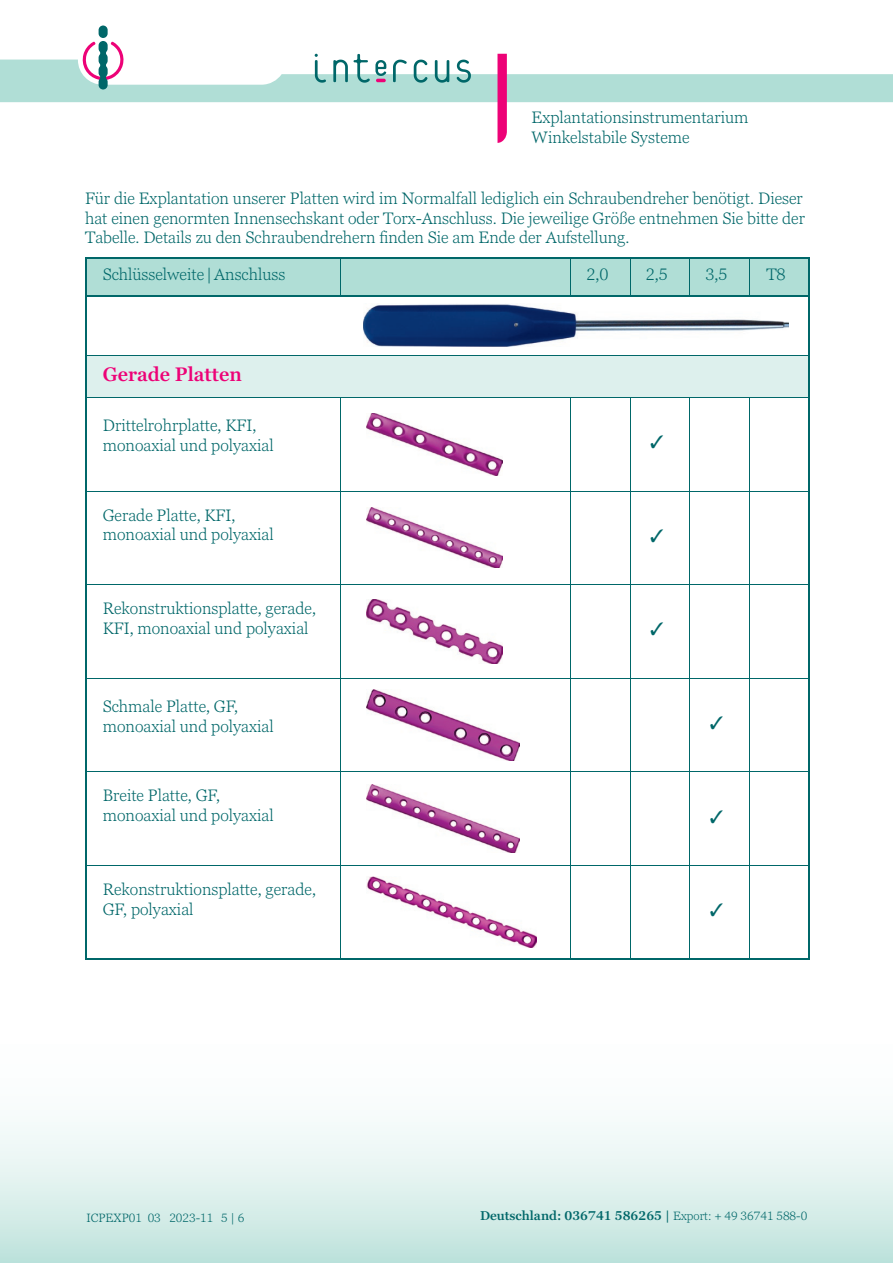
<style>
.page{position:relative;width:893px;height:1263px;background:#fff}
.page>*{position:absolute;margin:0;border:0;box-sizing:border-box;transform-origin:0 0}
.t1{font:600 19.5px "Georgia Pro";color:#ed0277}
.t2{font:300 16.5px/19.8px "Georgia Pro";color:#006769}
.t3{font:600 12.75px "Georgia Pro";color:#006769}
.t4{font:300 12px "Georgia Pro";color:#006769}
.s1{font-weight:300;font-size:12px}
</style>
<div class="page">
<div style="left:0;top:1003px;width:893px;height:260px;background:linear-gradient(to bottom,#fff,#cae8e2)"></div>
<svg style="left:0;top:26px;width:893px;height:117px"></svg>
<div style="left:87px;top:259px;width:721px;height:36px;background:#b0ded6"></div>
<div style="left:87px;top:356px;width:721px;height:41px;background:#ddf0ed"></div>
<hr style="left:85px;top:296px;width:2px;height:59px;background:#006769">
<hr style="left:808px;top:296px;width:1px;height:59px;background:#006769">
<hr style="left:85px;top:355px;width:2px;height:43px;background:#006769">
<hr style="left:808px;top:355px;width:1px;height:43px;background:#006769">
<hr style="left:85px;top:398px;width:2px;height:93px;background:#006769">
<hr style="left:808px;top:398px;width:1px;height:93px;background:#006769">
<hr style="left:85px;top:491px;width:2px;height:94px;background:#006769">
<hr style="left:808px;top:491px;width:1px;height:94px;background:#006769">
<hr style="left:85px;top:585px;width:2px;height:93px;background:#006769">
<hr style="left:808px;top:585px;width:1px;height:93px;background:#006769">
<hr style="left:85px;top:678px;width:2px;height:94px;background:#006769">
<hr style="left:808px;top:678px;width:1px;height:94px;background:#006769">
<hr style="left:85px;top:772px;width:2px;height:93px;background:#006769">
<hr style="left:808px;top:772px;width:1px;height:93px;background:#006769">
<hr style="left:85px;top:865px;width:2px;height:93px;background:#006769">
<hr style="left:808px;top:865px;width:1px;height:93px;background:#006769">
<hr style="left:341px;top:259px;width:1px;height:36px;background:#006769">
<hr style="left:570px;top:259px;width:1px;height:36px;background:#006769">
<hr style="left:630px;top:259px;width:1px;height:36px;background:#006769">
<hr style="left:689px;top:259px;width:1px;height:36px;background:#006769">
<hr style="left:749px;top:259px;width:1px;height:36px;background:#006769">
<hr style="left:87px;top:584px;width:254px;height:1px;background:#006769">
<hr style="left:341px;top:584px;width:230px;height:1px;background:#006769">
<hr style="left:571px;top:584px;width:59px;height:1px;background:#006769">
<hr style="left:630px;top:584px;width:60px;height:1px;background:#006769">
<hr style="left:690px;top:584px;width:59px;height:1px;background:#006769">
<hr style="left:749px;top:584px;width:59px;height:1px;background:#006769">
<hr style="left:87px;top:865px;width:254px;height:1px;background:#006769">
<hr style="left:341px;top:865px;width:230px;height:1px;background:#006769">
<hr style="left:571px;top:865px;width:59px;height:1px;background:#006769">
<hr style="left:630px;top:865px;width:60px;height:1px;background:#006769">
<hr style="left:690px;top:865px;width:59px;height:1px;background:#006769">
<hr style="left:749px;top:865px;width:59px;height:1px;background:#006769">
<hr style="left:341px;top:398px;width:1px;height:93px;background:#006769">
<hr style="left:570px;top:398px;width:1px;height:93px;background:#006769">
<hr style="left:630px;top:398px;width:1px;height:93px;background:#006769">
<hr style="left:689px;top:398px;width:1px;height:93px;background:#006769">
<hr style="left:749px;top:398px;width:1px;height:93px;background:#006769">
<hr style="left:87px;top:491px;width:254px;height:1px;background:#006769">
<hr style="left:341px;top:491px;width:230px;height:1px;background:#006769">
<hr style="left:341px;top:491px;width:1px;height:93px;background:#006769">
<hr style="left:571px;top:491px;width:59px;height:1px;background:#006769">
<hr style="left:570px;top:491px;width:1px;height:93px;background:#006769">
<hr style="left:630px;top:491px;width:60px;height:1px;background:#006769">
<hr style="left:630px;top:491px;width:1px;height:93px;background:#006769">
<hr style="left:690px;top:491px;width:59px;height:1px;background:#006769">
<hr style="left:689px;top:491px;width:1px;height:93px;background:#006769">
<hr style="left:749px;top:491px;width:59px;height:1px;background:#006769">
<hr style="left:749px;top:491px;width:1px;height:93px;background:#006769">
<hr style="left:341px;top:585px;width:1px;height:93px;background:#006769">
<hr style="left:570px;top:585px;width:1px;height:93px;background:#006769">
<hr style="left:630px;top:585px;width:1px;height:93px;background:#006769">
<hr style="left:689px;top:585px;width:1px;height:93px;background:#006769">
<hr style="left:749px;top:585px;width:1px;height:93px;background:#006769">
<hr style="left:341px;top:678px;width:1px;height:94px;background:#006769">
<hr style="left:570px;top:678px;width:1px;height:94px;background:#006769">
<hr style="left:630px;top:678px;width:1px;height:94px;background:#006769">
<hr style="left:689px;top:678px;width:1px;height:94px;background:#006769">
<hr style="left:749px;top:678px;width:1px;height:94px;background:#006769">
<hr style="left:87px;top:772px;width:254px;height:1px;background:#006769">
<hr style="left:341px;top:772px;width:230px;height:1px;background:#006769">
<hr style="left:341px;top:772px;width:1px;height:93px;background:#006769">
<hr style="left:571px;top:772px;width:59px;height:1px;background:#006769">
<hr style="left:570px;top:772px;width:1px;height:93px;background:#006769">
<hr style="left:630px;top:772px;width:60px;height:1px;background:#006769">
<hr style="left:630px;top:772px;width:1px;height:93px;background:#006769">
<hr style="left:690px;top:772px;width:59px;height:1px;background:#006769">
<hr style="left:689px;top:772px;width:1px;height:93px;background:#006769">
<hr style="left:749px;top:772px;width:59px;height:1px;background:#006769">
<hr style="left:749px;top:772px;width:1px;height:93px;background:#006769">
<hr style="left:341px;top:865px;width:1px;height:93px;background:#006769">
<hr style="left:570px;top:865px;width:1px;height:93px;background:#006769">
<hr style="left:630px;top:865px;width:1px;height:93px;background:#006769">
<hr style="left:689px;top:865px;width:1px;height:93px;background:#006769">
<hr style="left:749px;top:865px;width:1px;height:93px;background:#006769">
<hr style="left:85px;top:257px;width:256px;height:2px;background:#006769">
<hr style="left:85px;top:259px;width:2px;height:36px;background:#006769">
<hr style="left:341px;top:257px;width:230px;height:2px;background:#006769">
<hr style="left:571px;top:257px;width:59px;height:2px;background:#006769">
<hr style="left:630px;top:257px;width:60px;height:2px;background:#006769">
<hr style="left:690px;top:257px;width:59px;height:2px;background:#006769">
<hr style="left:749px;top:257px;width:60px;height:2px;background:#006769">
<hr style="left:808px;top:259px;width:1px;height:36px;background:#006769">
<hr style="left:85px;top:295px;width:256px;height:1px;background:#006769">
<hr style="left:341px;top:295px;width:230px;height:1px;background:#006769">
<hr style="left:571px;top:295px;width:59px;height:1px;background:#006769">
<hr style="left:630px;top:295px;width:60px;height:1px;background:#006769">
<hr style="left:690px;top:295px;width:59px;height:1px;background:#006769">
<hr style="left:749px;top:295px;width:60px;height:1px;background:#006769">
<hr style="left:85px;top:958px;width:256px;height:2px;background:#006769">
<hr style="left:341px;top:958px;width:230px;height:2px;background:#006769">
<hr style="left:571px;top:958px;width:59px;height:2px;background:#006769">
<hr style="left:630px;top:958px;width:60px;height:2px;background:#006769">
<hr style="left:690px;top:958px;width:59px;height:2px;background:#006769">
<hr style="left:749px;top:958px;width:60px;height:2px;background:#006769">
<hr style="left:87px;top:355px;width:254px;height:1px;background:#006769">
<hr style="left:341px;top:355px;width:230px;height:1px;background:#006769">
<hr style="left:571px;top:355px;width:59px;height:1px;background:#006769">
<hr style="left:630px;top:355px;width:60px;height:1px;background:#006769">
<hr style="left:690px;top:355px;width:59px;height:1px;background:#006769">
<hr style="left:749px;top:355px;width:59px;height:1px;background:#006769">
<hr style="left:87px;top:678px;width:254px;height:1px;background:#006769">
<hr style="left:341px;top:678px;width:230px;height:1px;background:#006769">
<hr style="left:571px;top:678px;width:59px;height:1px;background:#006769">
<hr style="left:630px;top:678px;width:60px;height:1px;background:#006769">
<hr style="left:690px;top:678px;width:59px;height:1px;background:#006769">
<hr style="left:749px;top:678px;width:59px;height:1px;background:#006769">
<hr style="left:87px;top:397px;width:254px;height:1px;background:#006769">
<hr style="left:341px;top:397px;width:230px;height:1px;background:#006769">
<hr style="left:571px;top:397px;width:59px;height:1px;background:#006769">
<hr style="left:630px;top:397px;width:60px;height:1px;background:#006769">
<hr style="left:690px;top:397px;width:59px;height:1px;background:#006769">
<hr style="left:749px;top:397px;width:59px;height:1px;background:#006769">
<img style="left:366px;top:413px;width:136px;height:63px">
<img style="left:366px;top:508px;width:136px;height:60px">
<img style="left:366px;top:599px;width:136px;height:65px">
<img style="left:366px;top:689px;width:153px;height:72px">
<img style="left:366px;top:784px;width:153px;height:69px">
<img style="left:366px;top:877px;width:170px;height:70px">
<img style="left:363px;top:304px;width:425px;height:43px">
<p class="t2" style="left:531px;top:108px;width:219px">Explantationsinstrumentarium<br>Winkelstabile Systeme</p>
<p class="t2" style="left:85px;top:189px;width:721px">Für die Explantation unserer Platten wird im Normalfall lediglich ein Schraubendreher benötigt. Dieser hat einen genormten Innensechskant oder Torx-Anschluss. Die jeweilige Größe entnehmen Sie bitte der<br>Tabelle. Details zu den Schraubendrehern finden Sie am Ende der Aufstellung.</p>
<p class="t2" style="left:103px;top:265px;width:184px">Schlüsselweite | Anschluss</p>
<p class="t2" style="left:586px;top:265px;width:24px">2,0</p>
<p class="t2" style="left:646px;top:265px;width:24px">2,5</p>
<p class="t2" style="left:705px;top:265px;width:24px">3,5</p>
<p class="t2" style="left:766px;top:265px;width:21px">T8</p>
<p class="t1" style="left:103px;top:363px;width:141px">Gerade Platten</p>
<p class="t2" style="left:103px;top:416px;width:172px">Drittelrohrplatte, KFI, monoaxial und polyaxial</p>
<p class="t2" style="left:103px;top:506px;width:172px">Gerade Platte, KFI, monoaxial und polyaxial</p>
<p class="t2" style="left:103px;top:599px;width:215px">Rekonstruktionsplatte, gerade,<br>KFI, monoaxial und polyaxial</p>
<p class="t2" style="left:103px;top:697px;width:172px">Schmale Platte, GF, monoaxial und polyaxial</p>
<p class="t2" style="left:103px;top:786px;width:172px">Breite Platte, GF, monoaxial und polyaxial</p>
<p class="t2" style="left:103px;top:880px;width:215px">Rekonstruktionsplatte, gerade,<br>GF, polyaxial</p>
<p class="t4" style="left:86px;top:1211px;width:159px">ICPEXP01 03 2023-11 5 | 6</p>
<p class="t3" style="left:480px;top:1208px;width:329px">Deutschland: 036741 586265 | <span class="s1">Export: + 49 36741 588-0</span></p>
</div>
